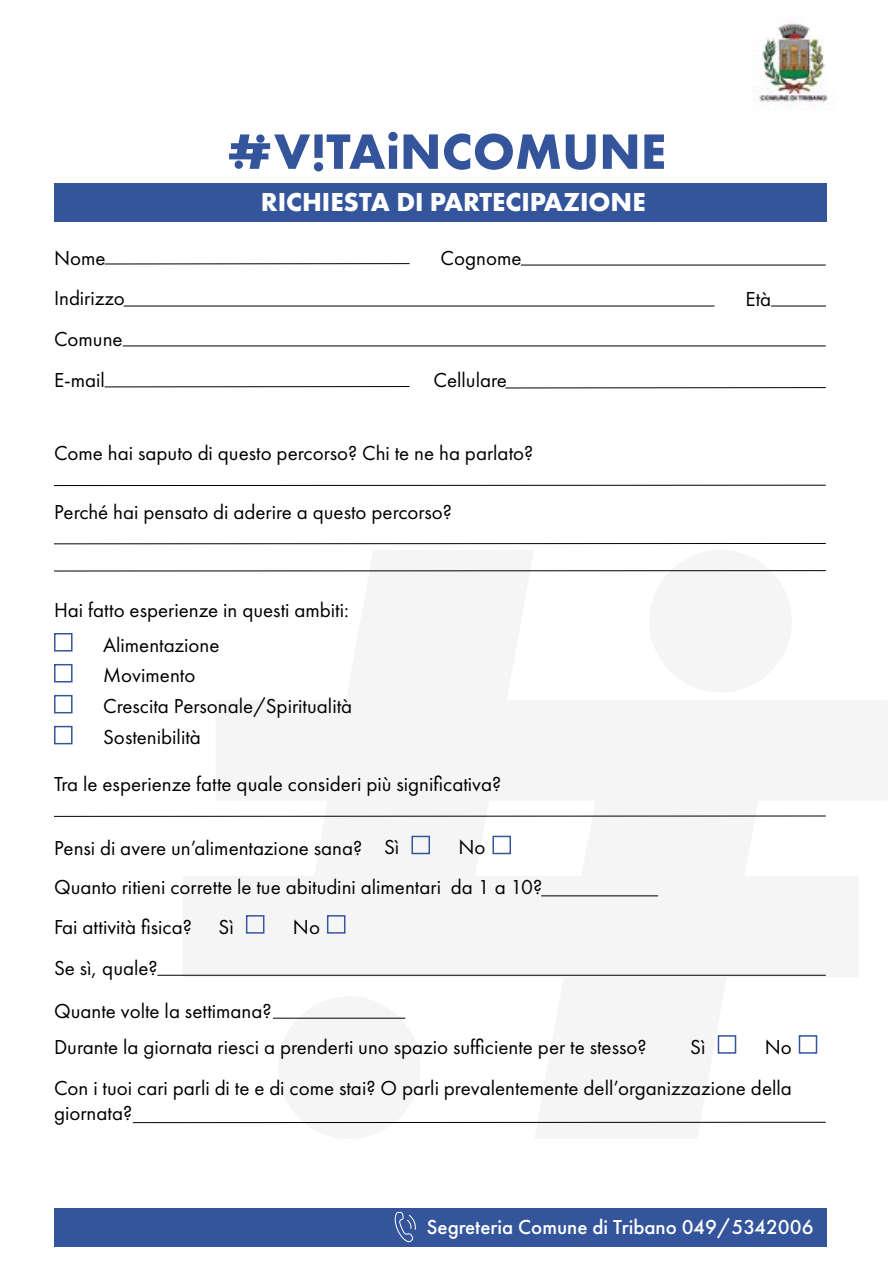
<style>
.page{position:relative;width:893px;height:1263px;background:#fff}
.page>*{position:absolute;margin:0;border:0;box-sizing:border-box;transform-origin:0 0}
.t1{font:700 27px "Futura PT";color:#fff}
.t2{font:21px/41px "Futura PT";color:#000}
.t3{font:500 21px "Futura PT";color:#fff}
</style>
<div class="page">
<svg style="left:183px;top:571px;width:643px;height:553px;fill:#f5f5f5"></svg>
<svg style="left:649px;top:571px;width:143px;height:121px"></svg>
<svg style="left:278px;top:996px;width:143px;height:128px"></svg>
<div style="left:54px;top:183px;width:772px;height:38px;background:#34559b"></div>
<div style="left:54px;top:1208px;width:772px;height:38px;background:#34559b"></div>
<hr style="left:105px;top:263px;width:304px;height:1px;background:#000">
<hr style="left:124px;top:306px;width:590px;height:1px;background:#000">
<hr style="left:123px;top:346px;width:703px;height:1px;background:#000">
<hr style="left:105px;top:386px;width:304px;height:1px;background:#000">
<hr style="left:505px;top:387px;width:321px;height:1px;background:#000">
<hr style="left:521px;top:265px;width:305px;height:1px;background:#000">
<hr style="left:771px;top:306px;width:55px;height:1px;background:#000">
<hr style="left:54px;top:485px;width:772px;height:1px;background:#000">
<hr style="left:133px;top:1122px;width:693px;height:1px;background:#000">
<hr style="left:54px;top:543px;width:772px;height:1px;background:#000">
<hr style="left:54px;top:816px;width:772px;height:1px;background:#000">
<hr style="left:54px;top:570px;width:772px;height:1px;background:#000">
<svg style="left:394px;top:1212px;width:22px;height:31px"></svg>
<svg style="left:404px;top:134px;width:34px;height:35px"></svg>
<svg style="left:444px;top:133px;width:116px;height:37px"></svg>
<svg style="left:566px;top:134px;width:30px;height:36px"></svg>
<svg style="left:603px;top:134px;width:34px;height:35px"></svg>
<svg style="left:644px;top:134px;width:20px;height:35px"></svg>
<svg style="left:229px;top:132px;width:169px;height:39px"></svg>
<img style="left:752px;top:22px;width:77px;height:88px">
<div style="left:54px;top:633px;width:19px;height:18px;border:2px solid #35569c"></div>
<div style="left:411px;top:836px;width:19px;height:18px;border:2px solid #35569c"></div>
<div style="left:718px;top:1035px;width:18px;height:19px;border:2px solid #35569c"></div>
<div style="left:246px;top:915px;width:18px;height:19px;border:2px solid #35569c"></div>
<div style="left:492px;top:836px;width:19px;height:18px;border:2px solid #35569c"></div>
<div style="left:799px;top:1035px;width:18px;height:19px;border:2px solid #35569c"></div>
<div style="left:327px;top:915px;width:18px;height:19px;border:2px solid #35569c"></div>
<div style="left:54px;top:664px;width:19px;height:18px;border:2px solid #35569c"></div>
<div style="left:54px;top:695px;width:19px;height:18px;border:2px solid #35569c"></div>
<div style="left:54px;top:726px;width:19px;height:18px;border:2px solid #35569c"></div>
<hr style="left:541px;top:895px;width:117px;height:1px;background:#000">
<hr style="left:157px;top:975px;width:669px;height:1px;background:#000">
<hr style="left:273px;top:1018px;width:132px;height:1px;background:#000">
<p class="t2" style="left:54px;top:237px;width:72px">Nome<br>Indirizzo<br>Comune<br>E-mail</p>
<p class="t1" style="left:261px;top:185px;width:386px">RICHIESTA DI PARTECIPAZIONE</p>
<p class="t2" style="left:441px;top:237px;width:82px">Cognome</p>
<p class="t2" style="left:433px;top:360px;width:75px">Cellulare</p>
<p class="t2" style="left:54px;top:433px;width:481px">Come hai saputo di questo percorso? Chi te ne ha parlato?</p>
<p class="t2" style="left:54px;top:491px;width:400px">Perché hai pensato di aderire a questo percorso?</p>
<p class="t2" style="left:54px;top:590px;width:296px">Hai fatto esperienze in questi ambiti:</p>
<p class="t2" style="left:103px;top:624px;width:118px">Alimentazione</p>
<p class="t2" style="left:103px;top:660px;width:251px;line-height:30.9px">Movimento<br>Crescita Personale/Spiritualità</p>
<p class="t2" style="left:103px;top:717px;width:99px">Sostenibilità</p>
<p class="t2" style="left:54px;top:763px;width:449px">Tra le esperienze fatte quale consideri più significativa?</p>
<p class="t2" style="left:54px;top:827px;width:310px">Pensi di avere un’alimentazione sana?</p>
<p class="t2" style="left:384px;top:827px;width:17px">Sì</p>
<p class="t2" style="left:458px;top:827px;width:29px">No</p>
<p class="t2" style="left:54px;top:866px;width:490px">Quanto ritieni corrette le tue abitudini alimentari da 1 a 10?</p>
<p class="t2" style="left:54px;top:907px;width:139px">Fai attività fisica?</p>
<p class="t2" style="left:218px;top:906px;width:17px">Sì</p>
<p class="t2" style="left:54px;top:946px;width:219px;line-height:42.9px">Se sì, quale?<br>Quante volte la settimana?</p>
<p class="t2" style="left:293px;top:906px;width:29px">No</p>
<p class="t2" style="left:54px;top:1027px;width:594px">Durante la giornata riesci a prenderti uno spazio sufficiente per te stesso?</p>
<p class="t2" style="left:746px;top:278px;width:27px">Età</p>
<p class="t2" style="left:690px;top:1026px;width:17px">Sì</p>
<p class="t2" style="left:765px;top:1026px;width:29px">No</p>
<p class="t2" style="left:54px;top:1075px;width:739px;line-height:25.2px">Con i tuoi cari parli di te e di come stai? O parli prevalentemente dell’organizzazione della giornata?</p>
<p class="t3" style="left:427px;top:1215px;width:388px">Segreteria Comune di Tribano 049/5342006</p>
</div>
